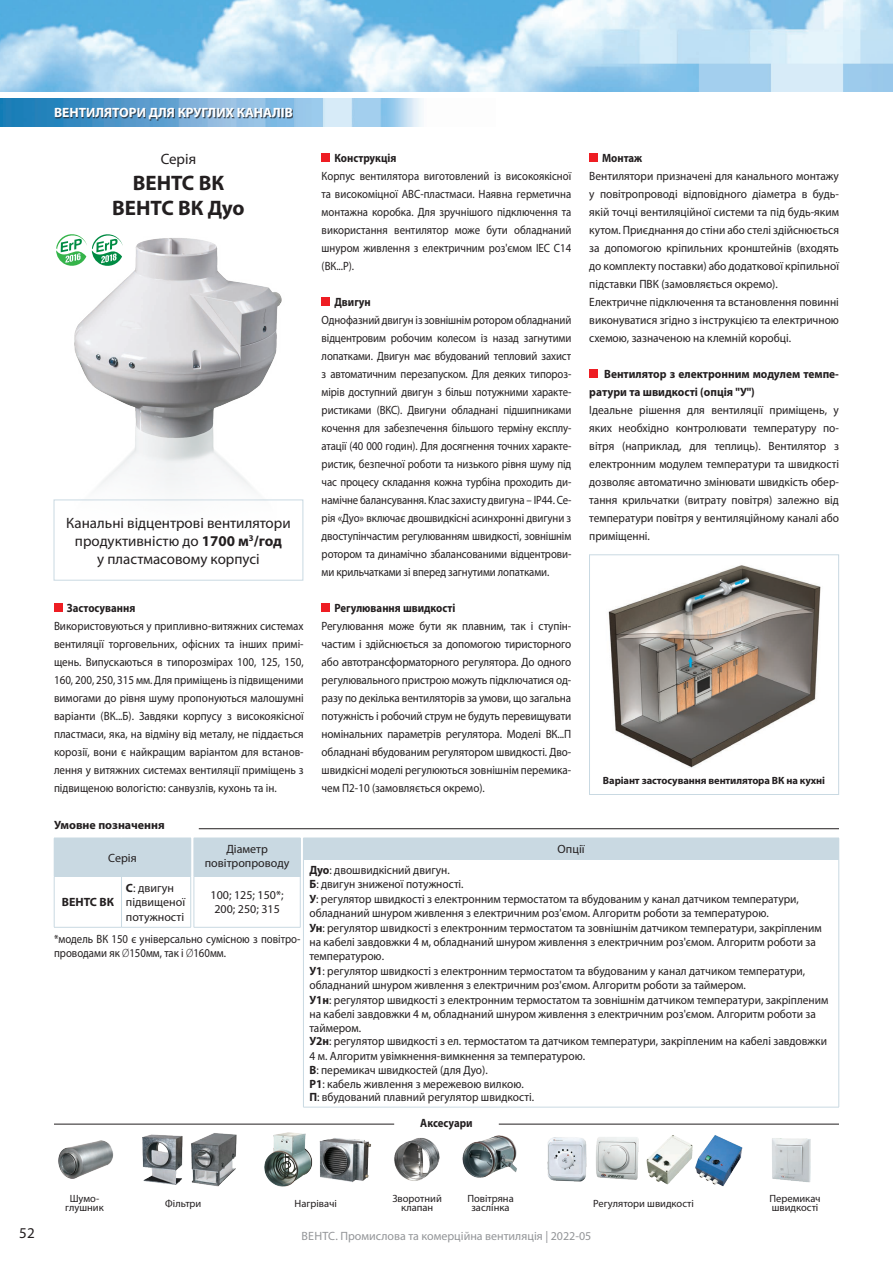
<style>
.page{position:relative;width:893px;height:1263px;background:#fff}
.page>*{position:absolute;margin:0;border:0;box-sizing:border-box;transform-origin:0 0}
.t1{font:700 21px/25.2px "Myriad Pro";color:#231f20;text-align:center}
.t2{font:15px/18px "Myriad Pro";color:#231f20;text-align:center}
.t3{font:700 13.5px "Myriad Pro";color:#fff}
.t4{font:12px/18px "Myriad Pro";color:#231f20;scale:.95 1}
.t5{font:12px/18px "Myriad Pro";color:#231f20;text-align:justify;scale:.9 1}
.t6{font:12px/18px "Myriad Pro";color:#231f20;text-align:justify;scale:.92 1}
.t7{font:12px/18px "Myriad Pro";color:#231f20;text-align:justify;scale:.93 1}
.t8{font:12px/14.4px "Myriad Pro";color:#231f20;text-align:center}
.t9{font:700 12px "Myriad Pro";color:#231f20;scale:.9 1}
.t10{font:700 12px/18px "Myriad Pro";color:#231f20;scale:.95 1}
.t11{font:12px "Myriad Pro";color:#939598}
.t12{font:700 12px "Myriad Pro";color:#231f20}
.t13{font:10.5px/9.6px "Myriad Pro";color:#231f20;text-align:center}
.t14{font:700 10.5px "Myriad Pro";letter-spacing:-.01em;color:#231f20}
.s1{font-weight:700}
.s2{font-weight:300}
</style>
<div class="page">
<img style="left:0;top:0;width:893px;height:91px">
<img style="left:0;top:99px;width:422px;height:27px">
<div style="left:55px;top:109px;width:238px;height:11px;background:#231f20;opacity:.7"></div>
<hr style="left:499px;top:1124px;width:340px;height:1px;background:#231f20">
<hr style="left:54px;top:1124px;width:340px;height:1px;background:#231f20">
<img style="left:58px;top:1140px;width:56px;height:39px">
<img style="left:142px;top:1134px;width:41px;height:51px">
<img style="left:191px;top:1133px;width:46px;height:54px">
<img style="left:264px;top:1132px;width:49px;height:55px">
<img style="left:319px;top:1138px;width:52px;height:44px">
<img style="left:462px;top:1135px;width:55px;height:43px">
<img style="left:394px;top:1138px;width:46px;height:43px">
<img style="left:547px;top:1137px;width:40px;height:45px">
<img style="left:646px;top:1135px;width:46px;height:50px">
<img style="left:596px;top:1137px;width:43px;height:43px">
<img style="left:692px;top:1135px;width:51px;height:52px">
<img style="left:772px;top:1138px;width:39px;height:45px">
<div style="left:54px;top:603px;width:9px;height:9px;background:#ee1d23"></div>
<div style="left:322px;top:153px;width:8px;height:9px;background:#ee1d23"></div>
<div style="left:322px;top:297px;width:8px;height:9px;background:#ee1d23"></div>
<div style="left:322px;top:603px;width:8px;height:9px;background:#ee1d23"></div>
<div style="left:589px;top:153px;width:9px;height:9px;background:#ee1d23"></div>
<div style="left:589px;top:369px;width:9px;height:9px;background:#ee1d23"></div>
<div style="left:54px;top:500px;width:249px;height:80px;border:1px solid #c9d9e2"></div>
<img style="left:62px;top:238px;width:233px;height:264px">
<div style="left:54px;top:838px;width:137px;height:38px;background:#c9d9e2"></div>
<hr style="left:54px;top:927px;width:68px;height:1px;background:#c9d9e2">
<hr style="left:54px;top:876px;width:1px;height:51px;background:#c9d9e2">
<hr style="left:121px;top:876px;width:1px;height:51px;background:#c9d9e2">
<hr style="left:190px;top:876px;width:1px;height:51px;background:#c9d9e2">
<hr style="left:54px;top:876px;width:68px;height:1px;background:#c9d9e2">
<hr style="left:122px;top:876px;width:69px;height:1px;background:#c9d9e2">
<hr style="left:122px;top:927px;width:69px;height:1px;background:#c9d9e2">
<div style="left:303px;top:838px;width:536px;height:21px;background:#c9d9e2"></div>
<hr style="left:303px;top:859px;width:1px;height:248px;background:#c9d9e2">
<hr style="left:838px;top:859px;width:1px;height:248px;background:#c9d9e2">
<hr style="left:303px;top:1107px;width:536px;height:1px;background:#c9d9e2">
<div style="left:194px;top:838px;width:106px;height:38px;background:#c9d9e2"></div>
<hr style="left:194px;top:927px;width:106px;height:1px;background:#c9d9e2">
<hr style="left:300px;top:838px;width:1px;height:38px;background:#c9d9e2">
<hr style="left:194px;top:876px;width:1px;height:51px;background:#c9d9e2">
<hr style="left:300px;top:876px;width:1px;height:51px;background:#c9d9e2">
<hr style="left:194px;top:876px;width:106px;height:1px;background:#c9d9e2">
<hr style="left:199px;top:828px;width:640px;height:1px;background:#231f20">
<img style="left:608px;top:565px;width:213px;height:203px">
<div style="left:589px;top:555px;width:250px;height:240px;border:1px solid #c9d9e2"></div>
<svg style="left:56px;top:234px;width:69px;height:34px"></svg>
<p class="t3" style="left:54px;top:104px;width:240px">ВЕНТИЛЯТОРИ ДЛЯ КРУГЛИХ КАНАЛІВ</p>
<p class="t2" style="left:161px;top:150px;width:37px">Серія</p>
<h1 class="t1" style="left:112px;top:169px;width:134px">ВЕНТС ВК<br>ВЕНТС ВК Дуо</h1>
<p class="t2" style="left:66px;top:513px;width:226px">Канальні відцентрові вентилятори продуктивністю до <span class="s1">1700 м</span><sup>3</sup><span class="s1">/год<br></span>у пластмасовому корпусі</p>
<p class="t9" style="left:67px;top:600px;width:78px">Застосування</p>
<p class="t6" style="left:54px;top:617px;width:273px">Використовуються у припливно-витяжних системах вентиляції торговельних, офісних та інших примі&shy;щень. Випускаються в типорозмірах 100, 125, 150, 160, 200, 250, 315 мм. Для приміщень із підвищеними вимогами до рівня шуму пропонуються малошумні варіанти (ВК...Б). Завдяки корпусу з високоякісної пластмаси, яка, на відміну від металу, не піддається корозії, вони є найкращим варіантом для встанов&shy;лення у витяжних системах вентиляції приміщень з підвищеною вологістю: санвузлів, кухонь та ін.</p>
<p class="t12" style="left:54px;top:817px;width:112px">Умовне позначення</p>
<p class="t9" style="left:334px;top:150px;width:70px">Конструкція</p>
<p class="t5" style="left:322px;top:167px;width:279px">Корпус вентилятора виготовлений із високоякісної та високоміцної АВС-пластмаси. Наявна герметична монтажна коробка. Для зручнішого підключення та використання вентилятор може бути обладнаний шнуром живлення з електричним роз'ємом IEC C14 (ВК...Р).</p>
<p class="t9" style="left:334px;top:294px;width:42px">Двигун</p>
<p class="t5" style="left:322px;top:311px;width:279px">Однофазний двигун із зовнішнім ротором обладнаний відцентровим робочим колесом із назад загнутими лопатками. Двигун має вбудований тепловий захист з автоматичним перезапуском. Для деяких типороз&shy;мірів доступний двигун з більш потужними характе&shy;ристиками (ВКС). Двигуни обладнані підшипниками кочення для забезпечення більшого терміну експлу&shy;атації (40 000 годин). Для досягнення точних характе&shy;ристик, безпечної роботи та низького рівня шуму під час процесу складання кожна турбіна проходить ди&shy;намічне балансування. Клас захисту двигуна – IP44. Се&shy;рія «Дуо» включає двошвидкісні асинхронні двигуни з двоступінчастим регулюванням швидкості, зовнішнім ротором та динамічно збалансованими відцентрови&shy;ми крильчатками зі вперед загнутими лопатками.</p>
<p class="t9" style="left:334px;top:600px;width:136px">Регулювання швидкості</p>
<p class="t7" style="left:322px;top:617px;width:270px">Регулювання може бути як плавним, так і ступін&shy;частим і здійснюється за допомогою тиристорного або автотрансформаторного регулятора. До одного регулювального пристрою можуть підключатися од&shy;разу по декілька вентиляторів за умови, що загальна потужність і робочий струм не будуть перевищувати номінальних параметрів регулятора. Моделі ВК...П обладнані вбудованим регулятором швидкості. Дво&shy;швидкісні моделі регулюються зовнішнім перемика&shy;чем П2-10 (замовляється окремо).</p>
<p class="t9" style="left:602px;top:150px;width:46px">Монтаж</p>
<p class="t4" style="left:589px;top:167px;width:264px">Вентилятори призначені для канального монтажу у повітропроводі відповідного діаметра в будь&shy;якій точці вентиляційної системи та під будь-яким кутом. Приєднання до стіни або стелі здійснюється за допомогою кріпильних кронштейнів (входять до комплекту поставки) або додаткової кріпильної підставки ПВК (замовляється окремо).<br>Електричне підключення та встановлення повинні виконуватися згідно з інструкцією та електричною схемою, зазначеною на клемній коробці.</p>
<p class="t10" style="left:589px;top:365px;width:264px;text-indent:15px">Вентилятор з електронним модулем темпе&shy;ратури та швидкості (опція "У")</p>
<p class="t4" style="left:589px;top:401px;width:264px;text-align:justify">Ідеальне рішення для вентиляції приміщень, у яких необхідно контролювати температуру по&shy;вітря (наприклад, для теплиць). Вентилятор з електронним модулем температури та швидкості дозволяє автоматично змінювати швидкість обер&shy;тання крильчатки (витрату повітря) залежно від температури повітря у вентиляційному каналі або приміщенні.</p>
<p class="t14" style="left:603px;top:774px;width:224px">Варіант застосування вентилятора ВК на кухні</p>
<p class="t8" style="left:108px;top:850px;width:30px">Серія</p>
<p class="t12" style="left:62px;top:894px;width:54px">ВЕНТС ВК</p>
<p class="t8" style="left:126px;top:880px;width:61px;text-align:left"><span class="s1">С</span>: двигун підвищеної потужності</p>
<p class="t8" style="left:205px;top:841px;width:86px">Діаметр повітропроводу</p>
<p class="t8" style="left:211px;top:888px;width:74px">100; 125; 150*;<br>200; 250; 315</p>
<p class="t5" style="left:54px;top:931px;width:275px;line-height:14.4px">*модель ВК 150 є універсально сумісною з повітро&shy;проводами як <span class="s2">Ø</span>150мм, так і <span class="s2">Ø</span>160мм.</p>
<p class="t8" style="left:558px;top:841px;width:28px">Опції</p>
<p class="t4" style="left:309px;top:862px;width:548px;line-height:14.4px"><span class="s1">Дуо</span>: двошвидкісний двигун.<br><span class="s1">Б</span>: двигун зниженої потужності.<br><span class="s1">У</span>: регулятор швидкості з електронним термостатом та вбудованим у канал датчиком температури, обладнаний шнуром живлення з електричним роз'ємом. Алгоритм роботи за температурою.<br><span class="s1">Ун</span>: регулятор швидкості з електронним термостатом та зовнішнім датчиком температури, закріпленим на кабелі завдовжки 4 м, обладнаний шнуром живлення з електричним роз'ємом. Алгоритм роботи за температурою.<br><span class="s1">У1</span>: регулятор швидкості з електронним термостатом та вбудованим у канал датчиком температури, обладнаний шнуром живлення з електричним роз'ємом. Алгоритм роботи за таймером.<br><span class="s1">У1н</span>: регулятор швидкості з електронним термостатом та зовнішнім датчиком температури, закріпленим на кабелі завдовжки 4 м, обладнаний шнуром живлення з електричним роз'ємом. Алгоритм роботи за таймером.</p>
<p class="t4" style="left:309px;top:1034px;width:546px;line-height:14.4px"><span class="s1">У2н</span>: регулятор швидкості з ел. термостатом та датчиком температури, закріпленим на кабелі завдовжки 4 м. Алгоритм увімкнення-вимкнення за температурою.<br><span class="s1">В</span>: перемикач швидкостей (для Дуо).<br><span class="s1">Р1</span>: кабель живлення з мережевою вилкою.</p>
<p class="t4" style="left:309px;top:1088px;width:238px"><span class="s1">П</span>: вбудований плавний регулятор швидкості.</p>
<p class="t9" style="left:420px;top:1115px;width:60px">Аксесуари</p>
<p class="t13" style="left:65px;top:1193px;width:40px">Шумо-- глушник</p>
<p class="t13" style="left:165px;top:1198px;width:38px">Фільтри</p>
<p class="t13" style="left:295px;top:1198px;width:44px">Нагрівачі</p>
<p class="t13" style="left:392px;top:1193px;width:51px">Зворотний клапан</p>
<p class="t13" style="left:467px;top:1193px;width:48px">Повітряна заслінка</p>
<p class="t13" style="left:593px;top:1198px;width:102px">Регулятори швидкості</p>
<p class="t13" style="left:769px;top:1193px;width:53px;text-align:left">Перемикач швидкості</p>
<p class="t2" style="left:19px;top:1224px;width:17px">52</p>
<p class="t11" style="left:302px;top:1229px;width:291px">ВЕНТС. Промислова та комерційна вентиляція | 2022-05</p>
</div>
